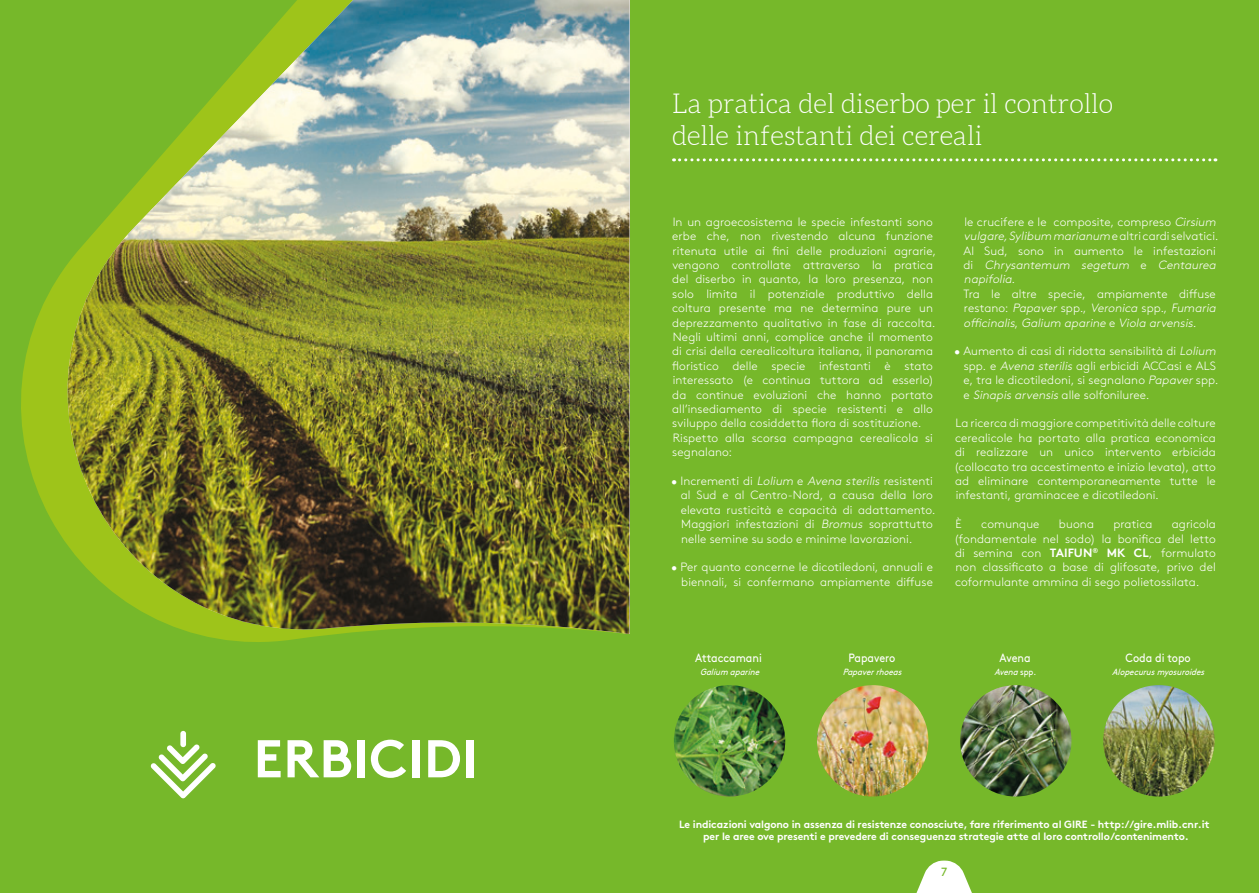
<style>
.page{position:relative;width:1259px;height:893px;background:#fff}
.page>*{position:absolute;margin:0;border:0;box-sizing:border-box;transform-origin:0 0}
.t1{font:700 53.1px "Brown Pro";letter-spacing:.01em;color:#fff}
.t2{font:300 27px/32.4px "Aleo";color:#fff}
.t3{font:300 12px/14.4px "Brown Pro";letter-spacing:.005em;color:#fff}
.t4{font:12px "Brown Pro";color:#fff;scale:.9 1}
.t5{font:11.85px "Brown Pro";color:#76b82a}
.t6{font:700 10.5px/12px "Brown Pro";letter-spacing:-.01em;color:#fff;text-align:center}
.t7{font:italic 9px "Brown Pro";color:#fff;scale:.9 1}
.s1{font-style:italic}
.s2{font-weight:700}
.s3{font-style:normal}
</style>
<div class="page">
<div style="left:0;top:0;width:629px;height:893px;background:#76b82a"></div>
<svg style="left:21px;top:292px;width:29px;height:225px;fill:#9ec41a"></svg>
<div style="left:629px;top:0;width:630px;height:893px;background:#76b82a"></div>
<img style="left:674px;top:685px;width:111px;height:111px;border-radius:56px">
<img style="left:817px;top:685px;width:111px;height:111px;border-radius:56px">
<img style="left:960px;top:685px;width:111px;height:111px;border-radius:56px">
<img style="left:1103px;top:685px;width:111px;height:111px;border-radius:56px">
<svg style="left:916px;top:861px;width:56px;height:32px"></svg>
<svg style="left:50px;top:275px;width:252px;height:367px;fill:#9ec41a"></svg>
<img style="left:60px;top:0;width:569px;height:638px">
<svg style="left:151px;top:744px;width:65px;height:54px"></svg>
<div style="left:180px;top:731px;width:6px;height:16px;background:#fff;border-radius:3px"></div>
<svg style="left:673px;top:158px;width:543px;height:3px"></svg>
<h1 class="t1" style="left:253px;top:716px;width:226px">ERBICIDI</h1>
<h2 class="t2" style="left:672px;top:89px;width:442px">La pratica del diserbo per il controllo delle infestanti dei cereali</h2>
<p class="t3" style="left:672px;top:214px;width:265px">In un agroecosistema le specie infestanti sono erbe che, non rivestendo alcuna funzione ritenuta utile ai fini delle produzioni agrarie, vengono controllate attraverso la pratica del diserbo in quanto, la loro presenza, non solo limita il potenziale produttivo della coltura presente ma ne determina pure un deprezzamento qualitativo in fase di raccolta.<br>Negli ultimi anni, complice anche il momento di crisi della cerealicoltura italiana, il panorama floristico delle specie infestanti è stato interessato (e continua tuttora ad esserlo) da continue evoluzioni che hanno portato all’insediamento di specie resistenti e allo sviluppo della cosiddetta flora di sostituzione.<br>Rispetto alla scorsa campagna cerealicola si segnalano:</p>
<p class="t3" style="left:681px;top:473px;width:256px;text-indent:-10px">• Incrementi di <span class="s1">Lolium</span> e <span class="s1">Avena sterilis</span> resistenti al Sud e al Centro-Nord, a causa della loro elevata rusticità e capacità di adattamento.<br>Maggiori infestazioni di <span class="s1">Bromus</span> soprattutto nelle semine su sodo e minime lavorazioni.</p>
<p class="t3" style="left:671px;top:559px;width:263px;text-align:right">• Per quanto concerne le dicotiledoni, annuali e biennali, si confermano ampiamente diffuse</p>
<p class="t3" style="left:963px;top:214px;width:257px">le crucifere e le composite, compreso <span class="s1">Cirsium vulgare,Sylibum marianum</span> e a lt ri ca rd i se lvatici .<br>Al Sud, sono in aumento le infestazioni d i <span class="s1">Chrysantemum segetum</span> e <span class="s1">Centaurea napifolia</span>.<br>Tra le altre specie, ampiamente diffuse re sta n o : <span class="s1">Papaver</span> s p p . , <span class="s1">Veronica</span> s p p . , <span class="s1">Fumaria officinalis</span>, <span class="s1">Galium aparine</span> e <span class="s1">Viola arvensis</span>.</p>
<p class="t3" style="left:963px;top:343px;width:256px;text-indent:-10px">• Aumento di casi di ridotta sensibilità di <span class="s1">Lolium </span>spp. e <span class="s1">Avena sterilis</span> agli erbicidi ACCasi e ALS e, tra le dicotiledoni, si segnalano <span class="s1">Papaver</span>spp. e <span class="s1">Sinapisarvensis</span>alle solfoniluree.</p>
<p class="t3" style="left:954px;top:415px;width:263px;text-align:justify">La ricerca di maggiore competitività delle colture cerealicole ha portato alla pratica economica di realizzare un unico intervento erbicida (collocato tra accestimento e inizio levata), atto ad eliminare contemporaneamente tutte le infestanti, graminacee e dicotiledoni.</p>
<p class="t3" style="left:955px;top:516px;width:8px">È</p>
<p class="t3" style="left:981px;top:516px;width:60px">comunque</p>
<p class="t3" style="left:1059px;top:516px;width:37px">buona</p>
<p class="t3" style="left:1113px;top:516px;width:41px">pratica</p>
<p class="t3" style="left:954px;top:516px;width:263px;text-align:justify;text-indent:218px">agricola (fondamentale nel sodo) la bonifica del letto di semina con <span class="s2">TAIFUN</span><sup>®</sup> <span class="s2">MK CL</span>, formulato non classificato a base di glifosate, privo del coformulante ammina di sego polietossilata.</p>
<p class="t4" style="left:695px;top:649px;width:76px">Attaccamani</p>
<p class="t7" style="left:700px;top:665px;width:71px">Galium aparine</p>
<p class="t4" style="left:848px;top:649px;width:54px">Papavero</p>
<p class="t7" style="left:843px;top:665px;width:70px">Papaverrhoeas</p>
<p class="t4" style="left:999px;top:649px;width:36px">Avena</p>
<p class="t7" style="left:994px;top:665px;width:48px">Avena<span class="s3">s p p .</span></p>
<p class="t4" style="left:1125px;top:649px;width:74px">Coda di topo</p>
<p class="t7" style="left:1112px;top:665px;width:107px">Alopecurusmyosuroides</p>
<p class="t6" style="left:679px;top:817px;width:532px">Le indicazioni valgono in assenza di resistenze conosciute, fare riferimento al GIRE - http://gire.mlib.cnr.it per le aree ove presenti e prevedere di conseguenza strategie atte al loro controllo/contenimento.</p>
<p class="t5" style="left:941px;top:863px;width:8px">7</p>
</div>
